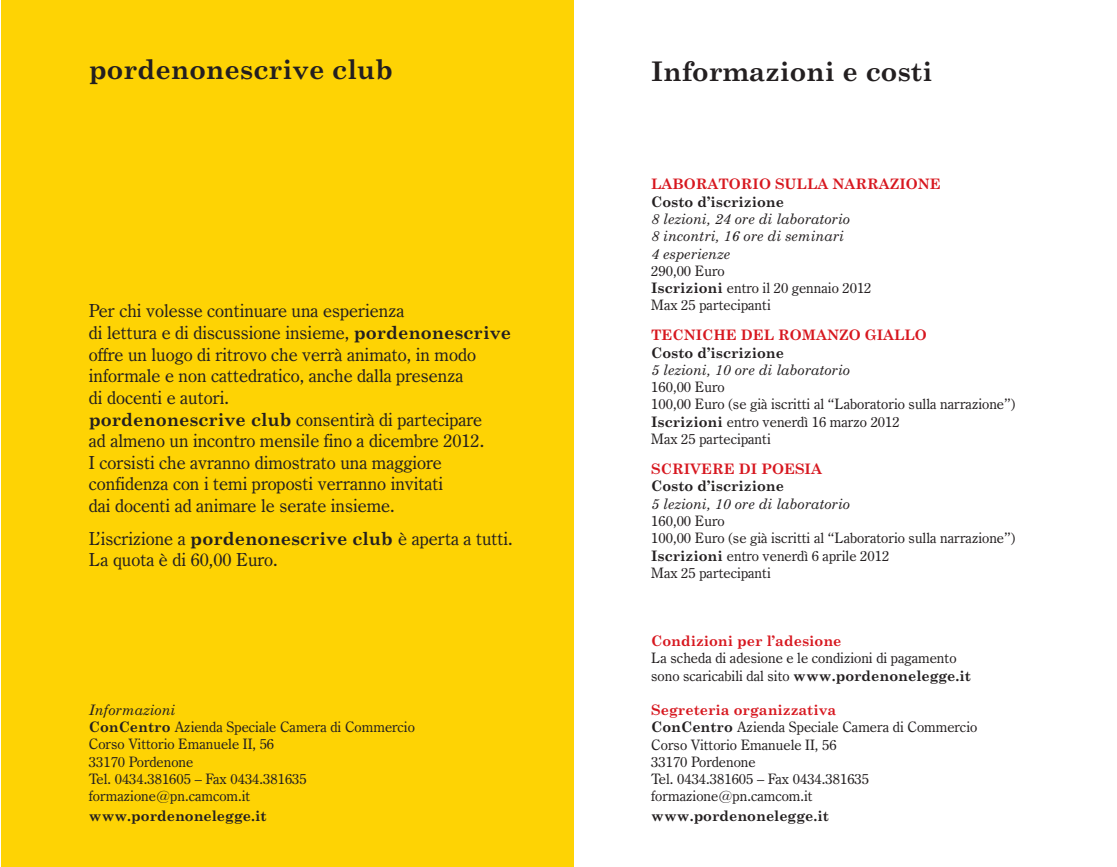
<style>
.page{position:relative;width:1117px;height:867px;background:#fff}
.page>*{position:absolute;margin:0;border:0;box-sizing:border-box;transform-origin:0 0}
.t1{font:700 27px "Century Schoolbook";color:#231f20}
.t2{font:18px/21.6px "Century Oldstyle BT";color:#231f20}
.t3{font:14.4px/17.3px "Century Oldstyle BT";color:#231f20}
.t4{font:italic 14.4px/17.3px "Century Schoolbook";color:#231f20}
.t5{font:700 14.4px "Century Schoolbook";color:#d7171f}
.t6{font:700 14.4px "Century Schoolbook";color:#231f20}
.s1{font-family:"Century Schoolbook";font-weight:700}
</style>
<div class="page">
<div style="left:1px;top:0;width:572px;height:866px;background:#fed304"></div>
<h1 class="t1" style="left:89px;top:59px;width:305px">pordenonescrive club</h1>
<p class="t2" style="left:89px;top:302px;width:423px">Per chi volesse continuare una esperienza<br>di lettura e di discussione insieme, <span class="s1">pordenonescrive </span>offre un luogo di ritrovo che verrà animato, in modo informale e non cattedratico, anche dalla presenza<br>di docenti e autori.<br><span class="s1">pordenonescrive club</span> consentirà di partecipare<br>ad almeno un incontro mensile fino a dicembre 2012.<br>I corsisti che avranno dimostrato una maggiore confidenza con i temi proposti verranno invitati<br>dai docenti ad animare le serate insieme.</p>
<p class="t2" style="left:89px;top:529px;width:425px">L’iscrizione a <span class="s1">pordenonescrive club</span> è aperta a tutti.<br>La quota è di 60,00 Euro.</p>
<p class="t4" style="left:89px;top:702px;width:88px">Informazioni</p>
<p class="t3" style="left:89px;top:719px;width:327px"><span class="s1">ConCentro</span> Azienda Speciale Camera di Commercio<br>Corso Vittorio Emanuele II, 56<br>33170 Pordenone<br>Tel. 0434.381605 – Fax 0434.381635 formazione@pn.camcom.it</p>
<p class="t6" style="left:89px;top:810px;width:179px">www.pordenonelegge.it</p>
<h1 class="t1" style="left:651px;top:61px;width:282px">Informazioni e costi</h1>
<p class="t5" style="left:651px;top:179px;width:291px">LABORATORIO SULLA NARRAZIONE</p>
<p class="t6" style="left:651px;top:196px;width:134px">Costo d’iscrizione</p>
<p class="t4" style="left:651px;top:211px;width:200px">8 lezioni, 24 ore di laboratorio<br>8 incontri, 16 ore di seminari<br>4 esperienze</p>
<p class="t3" style="left:651px;top:263px;width:222px">290,00 Euro<br><span class="s1">Iscrizioni</span> entro il 20 gennaio 2012<br>Max 25 partecipanti</p>
<p class="t5" style="left:651px;top:330px;width:277px">TECNICHE DEL ROMANZO GIALLO</p>
<p class="t6" style="left:651px;top:347px;width:134px">Costo d’iscrizione</p>
<p class="t4" style="left:651px;top:362px;width:200px">5 lezioni, 10 ore di laboratorio</p>
<p class="t3" style="left:651px;top:379px;width:366px">160,00 Euro<br>100,00 Euro (se già iscritti al “Laboratorio sulla narrazione”)<br><span class="s1">Iscrizioni</span> entro venerdì 16 marzo 2012<br>Max 25 partecipanti</p>
<p class="t5" style="left:651px;top:463px;width:172px">SCRIVERE DI POESIA</p>
<p class="t6" style="left:651px;top:480px;width:134px">Costo d’iscrizione</p>
<p class="t4" style="left:651px;top:496px;width:200px">5 lezioni, 10 ore di laboratorio</p>
<p class="t3" style="left:651px;top:513px;width:366px">160,00 Euro<br>100,00 Euro (se già iscritti al “Laboratorio sulla narrazione”)<br><span class="s1">Iscrizioni</span> entro venerdì 6 aprile 2012<br>Max 25 partecipanti</p>
<p class="t5" style="left:651px;top:635px;width:192px">Condizioni per l’adesione</p>
<p class="t3" style="left:651px;top:650px;width:321px">La scheda di adesione e le condizioni di pagamento sono scaricabili dal sito <span class="s1">www.pordenonelegge.it</span></p>
<p class="t5" style="left:651px;top:704px;width:186px">Segreteria organizzativa</p>
<p class="t3" style="left:651px;top:719px;width:327px"><span class="s1">ConCentro</span> Azienda Speciale Camera di Commercio<br>Corso Vittorio Emanuele II, 56<br>33170 Pordenone<br>Tel. 0434.381605 – Fax 0434.381635 formazione@pn.camcom.it</p>
<p class="t6" style="left:651px;top:810px;width:179px">www.pordenonelegge.it</p>
</div>
